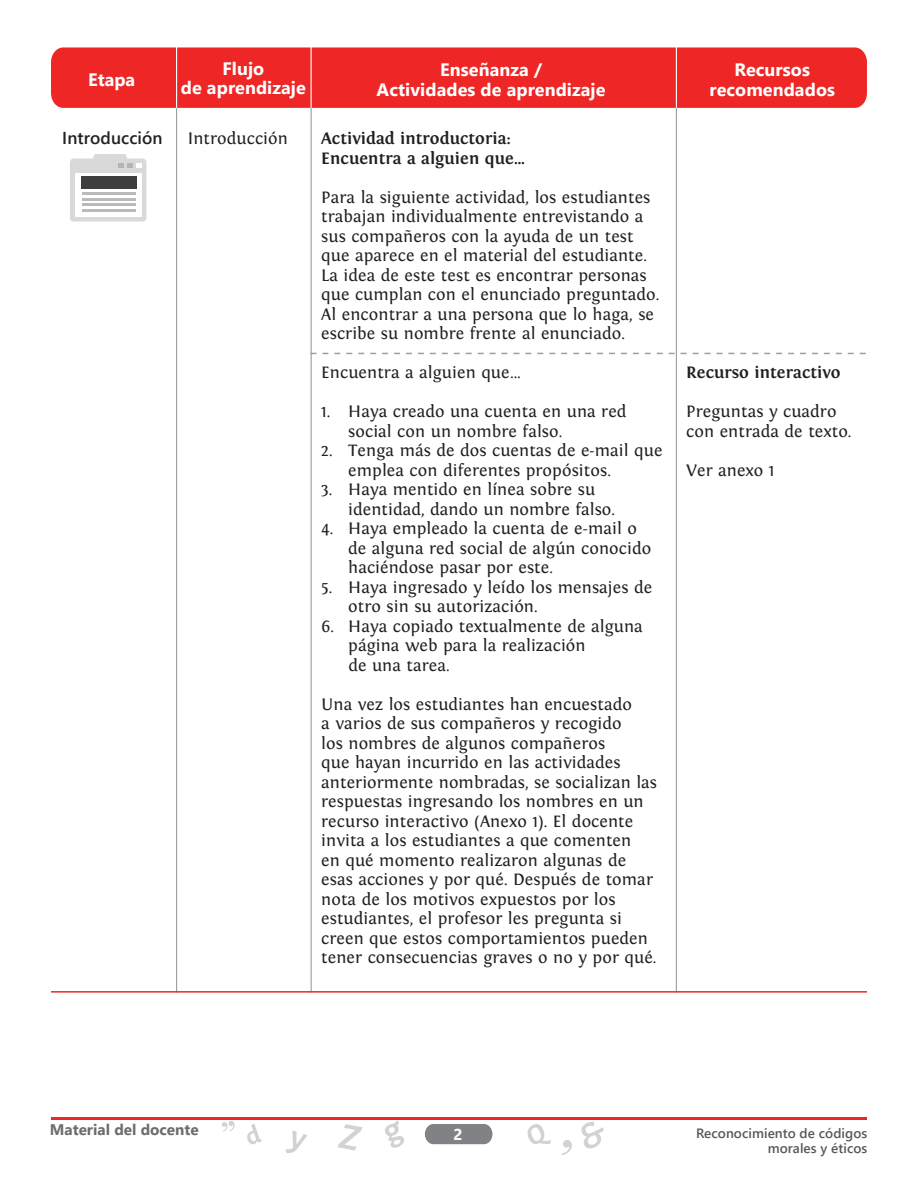
<style>
.page{position:relative;width:918px;height:1188px;background:#fff}
.page>*{position:absolute;margin:0;border:0;box-sizing:border-box;transform-origin:0 0}
.Negrita_tablas{font:700 18px "Segoe UI";letter-spacing:.005em;color:#fff}
.Parrafo_general{font:17.25px/19.5px "Fontin";letter-spacing:.005em;color:#231f20}
.Parrafo_general-2{font:700 17.25px "Fontin";letter-spacing:.005em;color:#231f20}
.Subtítulo__nivel_3{font:600 17.25px "Segoe UI";letter-spacing:.005em;color:#231f20}
.t1{font:700 15.75px "Segoe UI";color:#fff}
.t2{font:700 15.3px "Segoe UI";color:#6c6d70}
.t3{font:600 13.5px/15px "Segoe UI";letter-spacing:.005em;color:#57585a;text-align:right}
</style>
<div class="page">
<svg style="left:286px;top:1131px;width:21px;height:22px"></svg>
<svg style="left:338px;top:1124px;width:24px;height:27px"></svg>
<svg style="left:385px;top:1121px;width:19px;height:27px"></svg>
<svg style="left:581px;top:1122px;width:23px;height:27px"></svg>
<svg style="left:562px;top:1140px;width:10px;height:15px"></svg>
<svg style="left:247px;top:1124px;width:15px;height:21px"></svg>
<svg style="left:527px;top:1124px;width:24px;height:20px"></svg>
<svg style="left:425px;top:1124px;width:67px;height:20px"></svg>
<hr style="left:51px;top:1117px;width:816px;height:3px;background:#ee2726">
<svg style="left:222px;top:1121px;width:13px;height:11px"></svg>
<hr style="left:176px;top:108px;width:1px;height:885px;background:#9d9fa2">
<hr style="left:311px;top:108px;width:1px;height:885px;background:#9d9fa2">
<hr style="left:676px;top:108px;width:1px;height:885px;background:#9d9fa2">
<div style="left:51px;top:47px;width:816px;height:61px;background:#ee2726"></div>
<hr style="left:176px;top:47px;width:1px;height:61px;background:#fff">
<hr style="left:311px;top:47px;width:1px;height:61px;background:#fff">
<hr style="left:676px;top:47px;width:1px;height:61px;background:#fff">
<hr style="left:51px;top:991px;width:816px;height:2px;background:#ee2726">
<svg style="left:70px;top:154px;width:76px;height:68px;background:#dedede"></svg>
<div style="left:75px;top:173px;width:66px;height:43px;background:#fff"></div>
<div style="left:82px;top:177px;width:55px;height:12px;background:#3e3e3f"></div>
<hr style="left:82px;top:193px;width:54px;height:2px;background:#bababa">
<hr style="left:82px;top:204px;width:54px;height:2px;background:#bababa">
<hr style="left:82px;top:198px;width:54px;height:3px;background:#bababa">
<hr style="left:82px;top:209px;width:54px;height:3px;background:#bababa">
<svg style="left:310px;top:353px;width:556px;height:1px"></svg>
<p class="Negrita_tablas" style="left:88px;top:65px;width:49px">Etapa</p>
<p class="Negrita_tablas" style="left:222px;top:54px;width:43px">Flujo</p>
<p class="Negrita_tablas" style="left:181px;top:73px;width:126px">de aprendizaje</p>
<p class="Subtítulo__nivel_3" style="left:62px;top:124px;width:102px">Introducción</p>
<p class="Parrafo_general" style="left:188px;top:129px;width:102px">Introducción</p>
<p class="Negrita_tablas" style="left:440px;top:55px;width:103px">Enseñanza /</p>
<p class="Negrita_tablas" style="left:377px;top:75px;width:230px">Actividades de aprendizaje</p>
<p class="Parrafo_general-2" style="left:321px;top:129px;width:191px">Actividad introductoria:</p>
<p class="Parrafo_general-2" style="left:321px;top:148px;width:206px">Encuentra a alguien que…</p>
<p class="Parrafo_general" style="left:321px;top:188px;width:340px">Para la siguiente actividad, los estudiantes trabajan individualmente entrevistando a sus compañeros con la ayuda de un test que aparece en el material del estudiante.<br>La idea de este test es encontrar personas que cumplan con el enunciado preguntado.<br>Al encontrar a una persona que lo haga, se escribe su nombre frente al enunciado.</p>
<p class="Parrafo_general" style="left:321px;top:363px;width:201px">Encuentra a alguien que…</p>
<p class="Parrafo_general" style="left:348px;top:402px;width:280px;text-indent:-27px">1. Haya creado una cuenta en una red social con un nombre falso.</p>
<p class="Parrafo_general" style="left:348px;top:441px;width:316px;text-indent:-27px">2. Tenga más de dos cuentas de e-mail que emplea con diferentes propósitos.</p>
<p class="Parrafo_general" style="left:348px;top:480px;width:268px;text-indent:-27px">3. Haya mentido en línea sobre su identidad, dando un nombre falso.</p>
<p class="Parrafo_general" style="left:348px;top:519px;width:305px;text-indent:-27px">4. Haya empleado la cuenta de e-mail o de alguna red social de algún conocido haciéndose pasar por este.</p>
<p class="Parrafo_general" style="left:348px;top:578px;width:306px;text-indent:-27px">5. Haya ingresado y leído los mensajes de otro sin su autorización.</p>
<p class="Parrafo_general" style="left:348px;top:617px;width:296px;text-indent:-27px">6. Haya copiado textualmente de alguna página web para la realización</p>
<p class="Parrafo_general" style="left:348px;top:656px;width:103px">de una tarea.</p>
<p class="Parrafo_general" style="left:321px;top:695px;width:337px">Una vez los estudiantes han encuestado<br>a varios de sus compañeros y recogido<br>los nombres de algunos compañeros<br>que hayan incurrido en las actividades anteriormente nombradas, se socializan las respuestas ingresando los nombres en un recurso interactivo (Anexo 1). El docente invita a los estudiantes a que comenten<br>en qué momento realizaron algunas de esas acciones y por qué. Después de tomar nota de los motivos expuestos por los estudiantes, el profesor les pregunta si creen que estos comportamientos pueden tener consecuencias graves o no y por qué.</p>
<p class="Negrita_tablas" style="left:735px;top:55px;width:77px">Recursos</p>
<p class="Negrita_tablas" style="left:710px;top:75px;width:127px">recomendados</p>
<p class="Parrafo_general-2" style="left:686px;top:363px;width:156px">Recurso interactivo</p>
<p class="Parrafo_general" style="left:686px;top:402px;width:167px">Preguntas y cuadro con entrada de texto.</p>
<p class="Parrafo_general" style="left:686px;top:461px;width:90px">Ver anexo 1</p>
<p class="t2" style="left:50px;top:1117px;width:150px">Material del docente</p>
<p class="t1" style="left:454px;top:1122px;width:11px">2</p>
<p class="t3" style="left:696px;top:1125px;width:173px">Reconocimiento de códigos morales y éticos</p>
</div>
